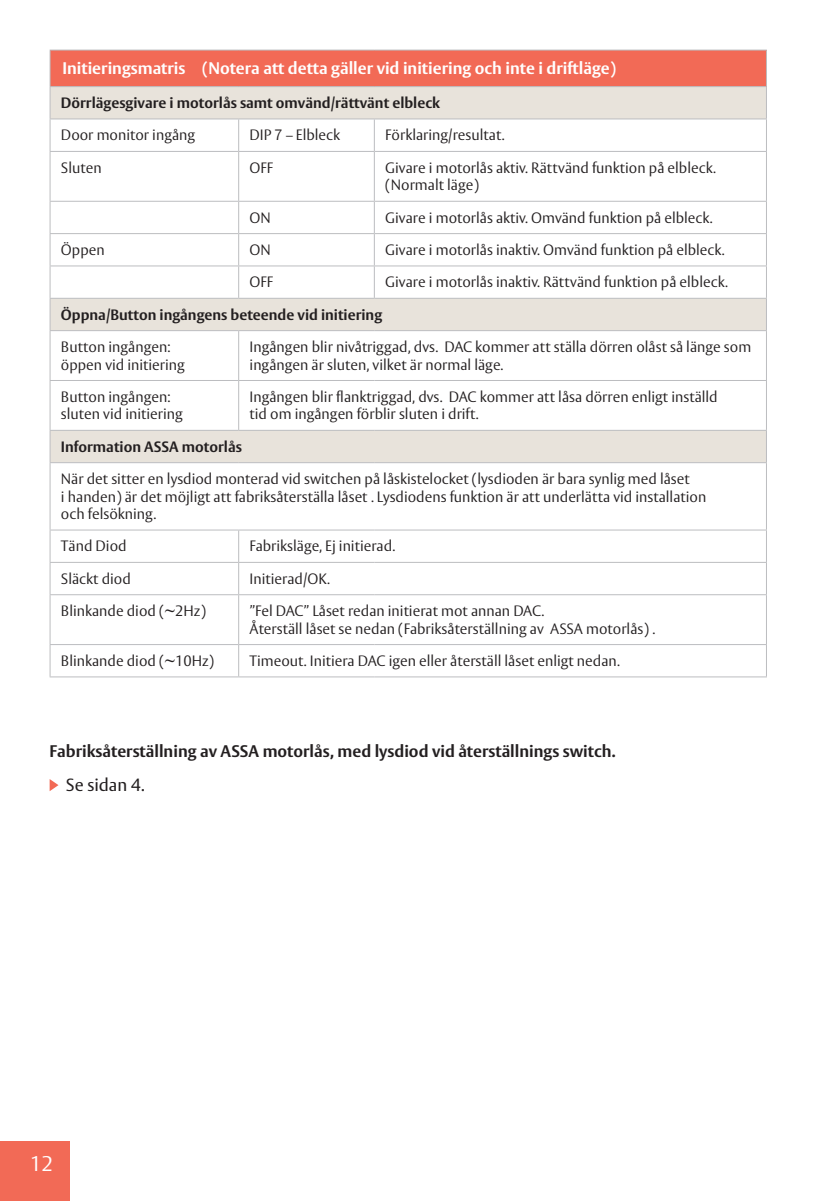
<style>
.page{position:relative;width:819px;height:1201px;background:#fff}
.page>*{position:absolute;margin:0;border:0;box-sizing:border-box;transform-origin:0 0}
.t1{font:300 21px "ASSA Vesta";color:#fff}
.t2{font:17.5px "ASSA Vesta";color:#231f20}
.t3{font:700 16.62px "ASSA Vesta";color:#231f20}
.t4{font:700 16.62px "ASSA Vesta";color:#fff}
.t5{font:300 14.88px/17.5px "ASSA Vesta";color:#231f20}
.t6{font:700 14.88px "ASSA Vesta";color:#231f20}
</style>
<div class="page">
<svg style="left:50px;top:779px;width:8px;height:12px"></svg>
<div style="left:50px;top:50px;width:716px;height:37px;background:#f26a56"></div>
<svg style="left:51px;top:87px;width:715px;height:375px"></svg>
<hr style="left:238px;top:119px;width:1px;height:32px;background:#bcbdc0">
<hr style="left:374px;top:119px;width:1px;height:32px;background:#bcbdc0">
<hr style="left:50px;top:151px;width:189px;height:1px;background:#bcbdc0">
<hr style="left:239px;top:151px;width:135px;height:1px;background:#bcbdc0">
<hr style="left:238px;top:152px;width:1px;height:49px;background:#bcbdc0">
<hr style="left:374px;top:151px;width:392px;height:1px;background:#bcbdc0">
<hr style="left:374px;top:152px;width:1px;height:49px;background:#bcbdc0">
<hr style="left:50px;top:201px;width:189px;height:1px;background:#bcbdc0">
<hr style="left:239px;top:201px;width:135px;height:1px;background:#bcbdc0">
<hr style="left:238px;top:202px;width:1px;height:31px;background:#bcbdc0">
<hr style="left:374px;top:201px;width:392px;height:1px;background:#bcbdc0">
<hr style="left:374px;top:202px;width:1px;height:31px;background:#bcbdc0">
<hr style="left:50px;top:233px;width:189px;height:1px;background:#bcbdc0">
<hr style="left:239px;top:233px;width:135px;height:1px;background:#bcbdc0">
<hr style="left:238px;top:234px;width:1px;height:31px;background:#bcbdc0">
<hr style="left:374px;top:233px;width:392px;height:1px;background:#bcbdc0">
<hr style="left:374px;top:234px;width:1px;height:31px;background:#bcbdc0">
<hr style="left:50px;top:265px;width:189px;height:1px;background:#bcbdc0">
<hr style="left:239px;top:265px;width:135px;height:1px;background:#bcbdc0">
<hr style="left:238px;top:266px;width:1px;height:32px;background:#bcbdc0">
<hr style="left:374px;top:265px;width:392px;height:1px;background:#bcbdc0">
<hr style="left:374px;top:266px;width:1px;height:32px;background:#bcbdc0">
<hr style="left:50px;top:562px;width:189px;height:1px;background:#bcbdc0">
<hr style="left:50px;top:594px;width:189px;height:1px;background:#bcbdc0">
<hr style="left:238px;top:645px;width:1px;height:31px;background:#bcbdc0">
<hr style="left:50px;top:676px;width:189px;height:1px;background:#bcbdc0">
<hr style="left:239px;top:676px;width:135px;height:1px;background:#bcbdc0">
<hr style="left:374px;top:676px;width:392px;height:1px;background:#bcbdc0">
<hr style="left:50px;top:119px;width:1px;height:32px;background:#bcbdc0">
<hr style="left:766px;top:119px;width:1px;height:32px;background:#bcbdc0">
<hr style="left:50px;top:152px;width:1px;height:49px;background:#bcbdc0">
<hr style="left:766px;top:152px;width:1px;height:49px;background:#bcbdc0">
<hr style="left:50px;top:202px;width:1px;height:31px;background:#bcbdc0">
<hr style="left:766px;top:202px;width:1px;height:31px;background:#bcbdc0">
<hr style="left:50px;top:234px;width:1px;height:31px;background:#bcbdc0">
<hr style="left:766px;top:234px;width:1px;height:31px;background:#bcbdc0">
<hr style="left:50px;top:266px;width:1px;height:32px;background:#bcbdc0">
<hr style="left:766px;top:266px;width:1px;height:32px;background:#bcbdc0">
<hr style="left:50px;top:380px;width:189px;height:1px;background:#bcbdc0">
<hr style="left:50px;top:331px;width:1px;height:49px;background:#bcbdc0">
<hr style="left:50px;top:381px;width:1px;height:49px;background:#bcbdc0">
<hr style="left:766px;top:50px;width:1px;height:36px;background:#bcbdc0">
<hr style="left:238px;top:331px;width:1px;height:49px;background:#bcbdc0">
<hr style="left:766px;top:331px;width:1px;height:49px;background:#bcbdc0">
<hr style="left:239px;top:380px;width:135px;height:1px;background:#bcbdc0">
<hr style="left:238px;top:381px;width:1px;height:49px;background:#bcbdc0">
<hr style="left:374px;top:380px;width:392px;height:1px;background:#bcbdc0">
<hr style="left:766px;top:381px;width:1px;height:49px;background:#bcbdc0">
<hr style="left:50px;top:530px;width:1px;height:32px;background:#bcbdc0">
<hr style="left:50px;top:563px;width:1px;height:31px;background:#bcbdc0">
<hr style="left:50px;top:595px;width:1px;height:49px;background:#bcbdc0">
<hr style="left:238px;top:530px;width:1px;height:32px;background:#bcbdc0">
<hr style="left:766px;top:530px;width:1px;height:32px;background:#bcbdc0">
<hr style="left:239px;top:562px;width:135px;height:1px;background:#bcbdc0">
<hr style="left:238px;top:563px;width:1px;height:31px;background:#bcbdc0">
<hr style="left:374px;top:562px;width:392px;height:1px;background:#bcbdc0">
<hr style="left:766px;top:563px;width:1px;height:31px;background:#bcbdc0">
<hr style="left:239px;top:594px;width:135px;height:1px;background:#bcbdc0">
<hr style="left:238px;top:595px;width:1px;height:49px;background:#bcbdc0">
<hr style="left:374px;top:594px;width:392px;height:1px;background:#bcbdc0">
<hr style="left:766px;top:595px;width:1px;height:49px;background:#bcbdc0">
<hr style="left:50px;top:50px;width:189px;height:1px;background:#bcbdc0">
<hr style="left:50px;top:50px;width:1px;height:36px;background:#bcbdc0">
<hr style="left:239px;top:50px;width:135px;height:1px;background:#bcbdc0">
<hr style="left:374px;top:50px;width:392px;height:1px;background:#bcbdc0">
<hr style="left:50px;top:644px;width:189px;height:1px;background:#bcbdc0">
<hr style="left:50px;top:645px;width:1px;height:31px;background:#bcbdc0">
<hr style="left:239px;top:644px;width:135px;height:1px;background:#bcbdc0">
<hr style="left:374px;top:644px;width:392px;height:1px;background:#bcbdc0">
<hr style="left:766px;top:645px;width:1px;height:31px;background:#bcbdc0">
<hr style="left:50px;top:86px;width:189px;height:1px;background:#bcbdc0">
<hr style="left:50px;top:87px;width:1px;height:31px;background:#bcbdc0">
<hr style="left:239px;top:86px;width:135px;height:1px;background:#bcbdc0">
<hr style="left:374px;top:86px;width:392px;height:1px;background:#bcbdc0">
<hr style="left:766px;top:87px;width:1px;height:31px;background:#bcbdc0">
<hr style="left:50px;top:118px;width:189px;height:1px;background:#bcbdc0">
<hr style="left:239px;top:118px;width:135px;height:1px;background:#bcbdc0">
<hr style="left:374px;top:118px;width:392px;height:1px;background:#bcbdc0">
<hr style="left:50px;top:298px;width:189px;height:1px;background:#bcbdc0">
<hr style="left:50px;top:299px;width:1px;height:31px;background:#bcbdc0">
<hr style="left:239px;top:298px;width:135px;height:1px;background:#bcbdc0">
<hr style="left:374px;top:298px;width:392px;height:1px;background:#bcbdc0">
<hr style="left:766px;top:299px;width:1px;height:31px;background:#bcbdc0">
<hr style="left:50px;top:330px;width:189px;height:1px;background:#bcbdc0">
<hr style="left:239px;top:330px;width:135px;height:1px;background:#bcbdc0">
<hr style="left:374px;top:330px;width:392px;height:1px;background:#bcbdc0">
<hr style="left:50px;top:430px;width:189px;height:1px;background:#bcbdc0">
<hr style="left:50px;top:431px;width:1px;height:31px;background:#bcbdc0">
<hr style="left:239px;top:430px;width:135px;height:1px;background:#bcbdc0">
<hr style="left:374px;top:430px;width:392px;height:1px;background:#bcbdc0">
<hr style="left:766px;top:431px;width:1px;height:31px;background:#bcbdc0">
<hr style="left:50px;top:462px;width:189px;height:1px;background:#bcbdc0">
<hr style="left:50px;top:463px;width:1px;height:66px;background:#bcbdc0">
<hr style="left:239px;top:462px;width:135px;height:1px;background:#bcbdc0">
<hr style="left:374px;top:462px;width:392px;height:1px;background:#bcbdc0">
<hr style="left:766px;top:463px;width:1px;height:66px;background:#bcbdc0">
<hr style="left:50px;top:529px;width:189px;height:1px;background:#bcbdc0">
<hr style="left:239px;top:529px;width:135px;height:1px;background:#bcbdc0">
<hr style="left:374px;top:529px;width:392px;height:1px;background:#bcbdc0">
<div style="left:0;top:1141px;width:69px;height:59px;background:#f26a56"></div>
<p class="t4" style="left:62px;top:58px;width:555px">Initieringsmatris (Notera att detta gäller vid initiering och inte i driftläge)</p>
<p class="t6" style="left:61px;top:94px;width:380px">Dörrlägesgivare i motorlås samt omvänd/rättvänt elbleck</p>
<p class="t5" style="left:61px;top:127px;width:136px">Door monitor ingång</p>
<p class="t5" style="left:249px;top:127px;width:92px">DIP 7 – Elbleck</p>
<p class="t5" style="left:385px;top:127px;width:121px">Förklaring/resultat.</p>
<p class="t5" style="left:61px;top:159px;width:42px">Sluten</p>
<p class="t5" style="left:249px;top:159px;width:25px">OFF</p>
<p class="t5" style="left:385px;top:159px;width:332px">Givare i motorlås aktiv. Rättvänd funktion på elbleck. (Normalt läge)</p>
<p class="t5" style="left:249px;top:209px;width:23px">ON</p>
<p class="t5" style="left:385px;top:209px;width:329px">Givare i motorlås aktiv. Omvänd funktion på elbleck.</p>
<p class="t5" style="left:61px;top:242px;width:45px">Öppen</p>
<p class="t5" style="left:249px;top:242px;width:23px">ON</p>
<p class="t5" style="left:385px;top:242px;width:341px">Givare i motorlås inaktiv. Omvänd funktion på elbleck.</p>
<p class="t5" style="left:249px;top:274px;width:25px">OFF</p>
<p class="t5" style="left:385px;top:274px;width:344px">Givare i motorlås inaktiv. Rättvänd funktion på elbleck.</p>
<p class="t6" style="left:61px;top:305px;width:323px">Öppna/Button ingångens beteende vid initiering</p>
<p class="t5" style="left:61px;top:339px;width:125px">Button ingången: öppen vid initiering</p>
<p class="t5" style="left:249px;top:339px;width:503px">Ingången blir nivåtriggad, dvs. DAC kommer att ställa dörren olåst så länge som ingången är sluten, vilket är normal läge.</p>
<p class="t5" style="left:61px;top:388px;width:123px">Button ingången: sluten vid initiering</p>
<p class="t5" style="left:249px;top:388px;width:469px">Ingången blir flanktriggad, dvs. DAC kommer att låsa dörren enligt inställd tid om ingången förblir sluten i drift.</p>
<p class="t6" style="left:61px;top:437px;width:182px">Information ASSA motorlås</p>
<p class="t5" style="left:61px;top:471px;width:646px">När det sitter en lysdiod monterad vid switchen på låskistelocket (lysdioden är bara synlig med låset<br>i handen) är det möjligt att fabriksåterställa låset . Lysdiodens funktion är att underlätta vid installation och felsökning.</p>
<p class="t5" style="left:61px;top:538px;width:67px">Tänd Diod</p>
<p class="t5" style="left:249px;top:538px;width:147px">Fabriksläge, Ej initierad.</p>
<p class="t5" style="left:61px;top:570px;width:71px">Släckt diod</p>
<p class="t5" style="left:249px;top:570px;width:82px">Initierad/OK.</p>
<p class="t5" style="left:61px;top:603px;width:146px">Blinkande diod (~2Hz)</p>
<p class="t5" style="left:249px;top:603px;width:407px">”Fel DAC” Låset redan initierat mot annan DAC.<br>Återställ låset se nedan (Fabriksåterställning av ASSA motorlås) .</p>
<p class="t5" style="left:61px;top:652px;width:155px">Blinkande diod (~10Hz)</p>
<p class="t5" style="left:249px;top:652px;width:372px">Timeout. Initiera DAC igen eller återställ låset enligt nedan.</p>
<p class="t3" style="left:50px;top:740px;width:567px">Fabriksåterställning av ASSA motorlås, med lysdiod vid återställnings switch.</p>
<p class="t2" style="left:66px;top:774px;width:80px">Se sidan 4.</p>
<h1 class="t1" style="left:30px;top:1151px;width:25px">12</h1>
</div>
